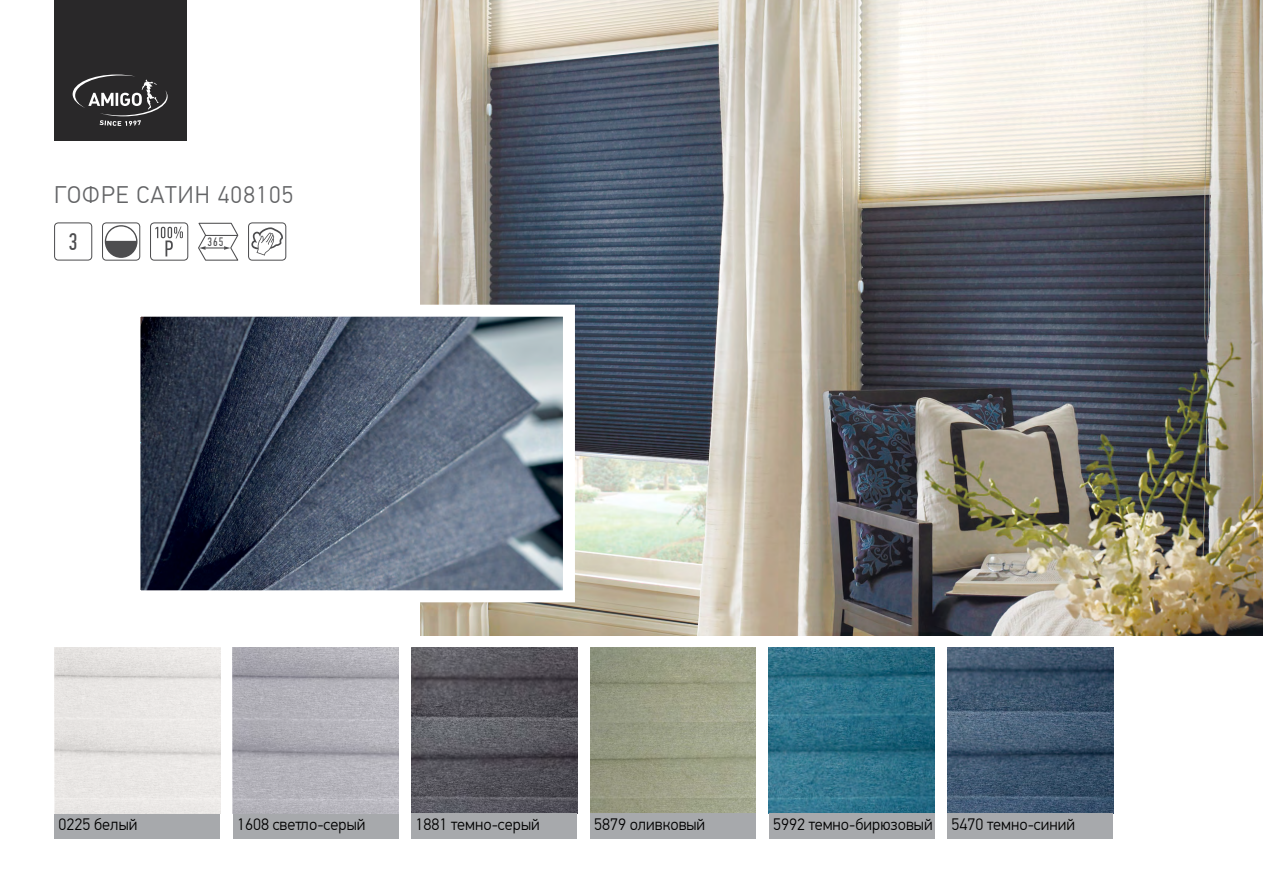
<style>
.page{position:relative;width:1263px;height:893px;background:#fff}
.page>*{position:absolute;margin:0;border:0;box-sizing:border-box;transform-origin:0 0}
.t1{font:300 24px "PF Din Text Pro";letter-spacing:.05em;color:#636466}
.t2{font:24px "PF Din Text Comp Pro";color:#4d4d4f}
.t3{font:300 16.5px "PF Din Text Pro";color:#000}
.t4{font:12.15px "PF Din Text Comp Pro";color:#4d4d4f}
</style>
<div class="page">
<img style="left:947px;top:647px;width:166px;height:166px">
<img style="left:769px;top:647px;width:165px;height:166px">
<img style="left:590px;top:647px;width:166px;height:166px">
<img style="left:411px;top:647px;width:166px;height:166px">
<img style="left:421px;top:0;width:842px;height:636px">
<img style="left:141px;top:318px;width:421px;height:271px">
<div style="left:128px;top:305px;width:447px;height:297px;border:12px solid #fff"></div>
<div style="left:54px;top:813px;width:166px;height:26px;background:#a7a9ac"></div>
<div style="left:233px;top:813px;width:166px;height:26px;background:#a7a9ac"></div>
<div style="left:411px;top:813px;width:166px;height:26px;background:#a7a9ac"></div>
<div style="left:590px;top:813px;width:166px;height:26px;background:#a7a9ac"></div>
<div style="left:769px;top:813px;width:166px;height:26px;background:#a7a9ac"></div>
<div style="left:947px;top:813px;width:166px;height:26px;background:#a7a9ac"></div>
<img style="left:54px;top:647px;width:166px;height:166px">
<img style="left:233px;top:647px;width:166px;height:166px">
<svg style="left:198px;top:222px;width:41px;height:39px"></svg>
<svg style="left:150px;top:222px;width:38px;height:39px"></svg>
<svg style="left:102px;top:222px;width:38px;height:39px"></svg>
<svg style="left:54px;top:222px;width:38px;height:39px"></svg>
<svg style="left:248px;top:222px;width:38px;height:39px"></svg>
<div style="left:54px;top:0;width:132px;height:140px;background:#292829"></div>
<svg style="left:73px;top:75px;width:95px;height:51px"></svg>
<h1 class="t1" style="left:54px;top:181px;width:16px">гофре</h1>
<h1 class="t1" style="left:136px;top:181px;width:159px">САТИН 408105</h1>
<p class="t4" style="left:208px;top:235px;width:17px">365</p>
<h1 class="t2" style="left:69px;top:228px;width:11px">3</h1>
<p class="t3" style="left:58px;top:815px;width:81px">0225 белый</p>
<p class="t3" style="left:237px;top:815px;width:130px">1608 светло-серый</p>
<p class="t3" style="left:416px;top:815px;width:126px">1881 темно-серый</p>
<p class="t3" style="left:594px;top:815px;width:112px">5879 оливковый</p>
<p class="t3" style="left:773px;top:815px;width:303px">5992 темно-бирюзовый 5470 темно-синий</p>
</div>
